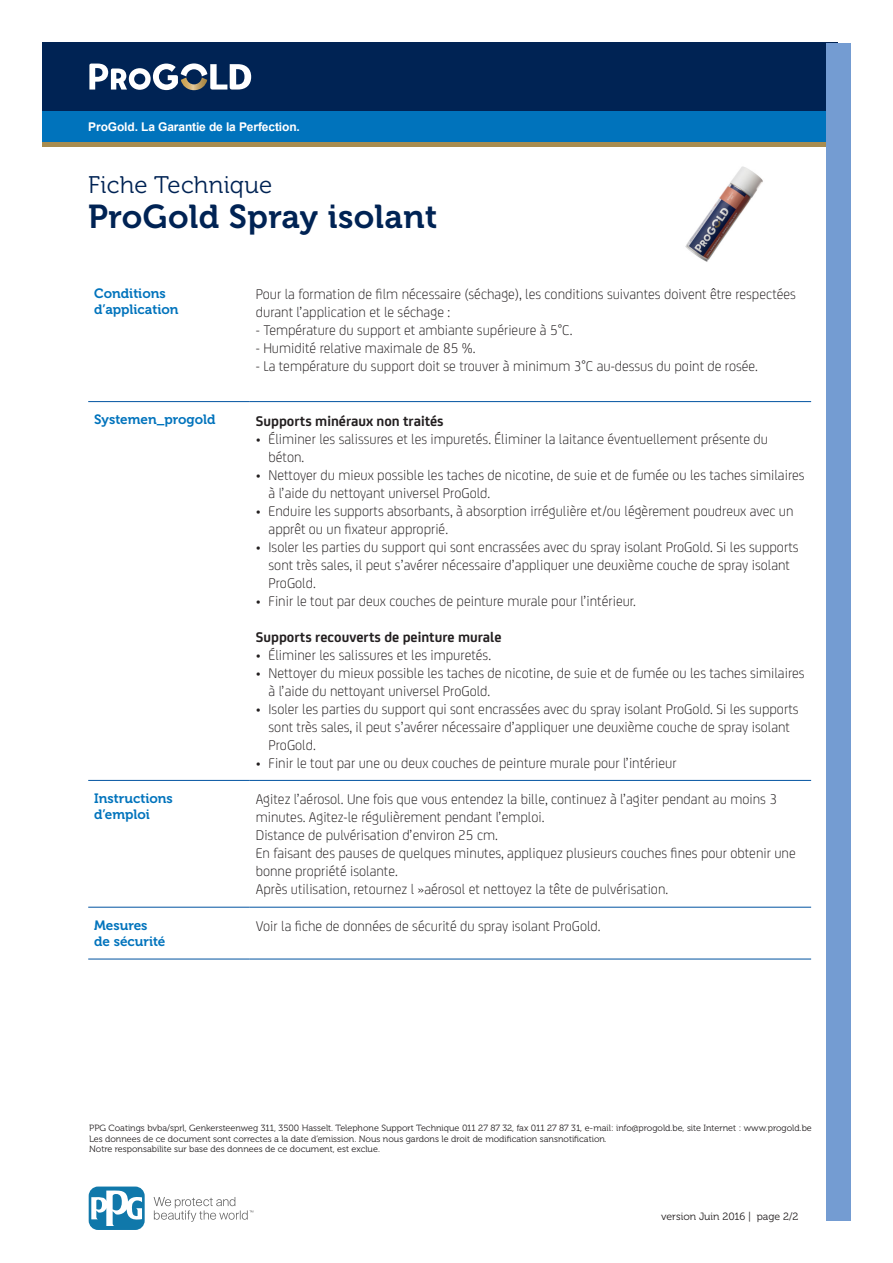
<style>
.page{position:relative;width:893px;height:1263px;background:#fff}
.page>*{position:absolute;margin:0;border:0;box-sizing:border-box;transform-origin:0 0}
.t1{font:33px "Museo 700";letter-spacing:.01em;color:#002354}
.t2{font:24px "Museo 300";letter-spacing:.01em;color:#002354}
.BODY{font:300 15px/18px "FS Joey";color:#231f20}
.BODY-2{font:700 15px "FS Joey";color:#231f20}
.KOP{font:13.5px/16.2px "Museo 700";color:#0073bc}
.t3{font:700 12px "Arial";letter-spacing:-.01em;color:#fff}
.t4{font:10.5px "Museo 300";color:#231f20}
.t5{font:9px/10.8px "Museo 300";color:#231f20}
</style>
<div class="page">
<div style="left:43px;top:43px;width:795px;height:69px;background:#002354"></div>
<div style="left:43px;top:112px;width:795px;height:34px;background:#0073bc"></div>
<hr style="left:43px;top:143px;width:795px;height:3px;background:#a88c4f">
<svg style="left:89px;top:63px;width:162px;height:27px"></svg>
<div style="left:825px;top:43px;width:25px;height:1177px;background:#749cd2"></div>
<svg style="left:154px;top:1197px;width:99px;height:25px"></svg>
<div style="left:89px;top:1187px;width:56px;height:43px;background:#1078aa;border-radius:9px"></div>
<svg style="left:91px;top:1189px;width:51px;height:37px"></svg>
<hr style="left:88px;top:401px;width:162px;height:1px;background:#0153a0">
<hr style="left:250px;top:401px;width:561px;height:1px;background:#0153a0">
<hr style="left:88px;top:780px;width:162px;height:1px;background:#0153a0">
<hr style="left:250px;top:780px;width:561px;height:1px;background:#0153a0">
<hr style="left:88px;top:907px;width:162px;height:1px;background:#0153a0">
<hr style="left:250px;top:907px;width:561px;height:1px;background:#0153a0">
<hr style="left:88px;top:959px;width:162px;height:1px;background:#0153a0">
<hr style="left:250px;top:959px;width:561px;height:1px;background:#0153a0">
<img style="left:685px;top:166px;width:78px;height:96px">
<p class="t3" style="left:88px;top:118px;width:213px">ProGold. La Garantie de la Perfection.</p>
<h2 class="t2" style="left:88px;top:172px;width:186px">Fiche Technique</h2>
<h1 class="t1" style="left:88px;top:199px;width:351px">ProGold Spray isolant</h1>
<p class="KOP" style="left:94px;top:285px;width:86px">Conditions d’application</p>
<p class="BODY" style="left:256px;top:284px;width:542px">Pour la formation de film nécessaire (séchage), les conditions suivantes doivent être respectées durant l’application et le séchage :</p>
<p class="BODY" style="left:256px;top:320px;width:318px">- Température du support et ambiante supérieure à 5°C.</p>
<p class="BODY" style="left:256px;top:338px;width:221px">- Humidité relative maximale de 85 %.</p>
<p class="BODY" style="left:256px;top:356px;width:504px">- La température du support doit se trouver à minimum 3°C au-dessus du point de rosée.</p>
<p class="KOP" style="left:94px;top:412px;width:123px">Systemen_progold</p>
<p class="BODY-2" style="left:256px;top:409px;width:189px">Supports minéraux non traités</p>
<p class="BODY" style="left:269px;top:429px;width:501px;text-indent:-13px">• Éliminer les salissures et les impuretés. Éliminer la laitance éventuellement présente du béton.</p>
<p class="BODY" style="left:269px;top:465px;width:538px;text-indent:-13px">• Nettoyer du mieux possible les taches de nicotine, de suie et de fumée ou les taches similaires à l’aide du nettoyant universel ProGold.</p>
<p class="BODY" style="left:269px;top:501px;width:526px;text-indent:-13px">• Enduire les supports absorbants, à absorption irrégulière et/ou légèrement poudreux avec un apprêt ou un fixateur approprié.</p>
<p class="BODY" style="left:269px;top:537px;width:532px;text-indent:-13px">• Isoler les parties du support qui sont encrassées avec du spray isolant ProGold. Si les supports sont très sales, il peut s’avérer nécessaire d’appliquer une deuxième couche de spray isolant<br>ProGold.</p>
<p class="BODY" style="left:256px;top:591px;width:381px">• Finir le tout par deux couches de peinture murale pour l’intérieur.</p>
<p class="BODY-2" style="left:256px;top:625px;width:247px">Supports recouverts de peinture murale</p>
<p class="BODY" style="left:256px;top:645px;width:237px">• Éliminer les salissures et les impuretés.</p>
<p class="BODY" style="left:269px;top:663px;width:538px;text-indent:-13px">• Nettoyer du mieux possible les taches de nicotine, de suie et de fumée ou les taches similaires à l’aide du nettoyant universel ProGold.</p>
<p class="BODY" style="left:269px;top:699px;width:532px;text-indent:-13px">• Isoler les parties du support qui sont encrassées avec du spray isolant ProGold. Si les supports sont très sales, il peut s’avérer nécessaire d’appliquer une deuxième couche de spray isolant<br>ProGold.</p>
<p class="BODY" style="left:256px;top:753px;width:422px">• Finir le tout par une ou deux couches de peinture murale pour l’intérieur</p>
<p class="KOP" style="left:94px;top:791px;width:80px">Instructions d’emploi</p>
<p class="BODY" style="left:256px;top:789px;width:541px">Agitez l’aérosol. Une fois que vous entendez la bille, continuez à l’agiter pendant au moins 3 minutes. Agitez-le régulièrement pendant l’emploi.<br>Distance de pulvérisation d’environ 25 cm.<br>En faisant des pauses de quelques minutes, appliquez plusieurs couches fines pour obtenir une bonne propriété isolante.<br>Après utilisation, retournez l »aérosol et nettoyez la tête de pulvérisation.</p>
<p class="KOP" style="left:94px;top:917px;width:73px">Mesures de sécurité</p>
<p class="BODY" style="left:256px;top:916px;width:346px">Voir la fiche de données de sécurité du spray isolant ProGold.</p>
<p class="t5" style="left:89px;top:1122px;width:724px">PPG Coatings bvba/sprl, Genkersteenweg 311, 3500 Hasselt. Telephone Support Technique 011 27 87 32, fax 011 27 87 31, e-mail: info@progold.be, site Internet : www.progold.be<br>Les donnees de ce document sont correctes a la date d’emission. Nous nous gardons le droit de modification sansnotification.<br>Notre responsabilite sur base des donnees de ce document, est exclue.</p>
<p class="t4" style="left:661px;top:1210px;width:139px">version Juin 2016 | page 2/2</p>
</div>
